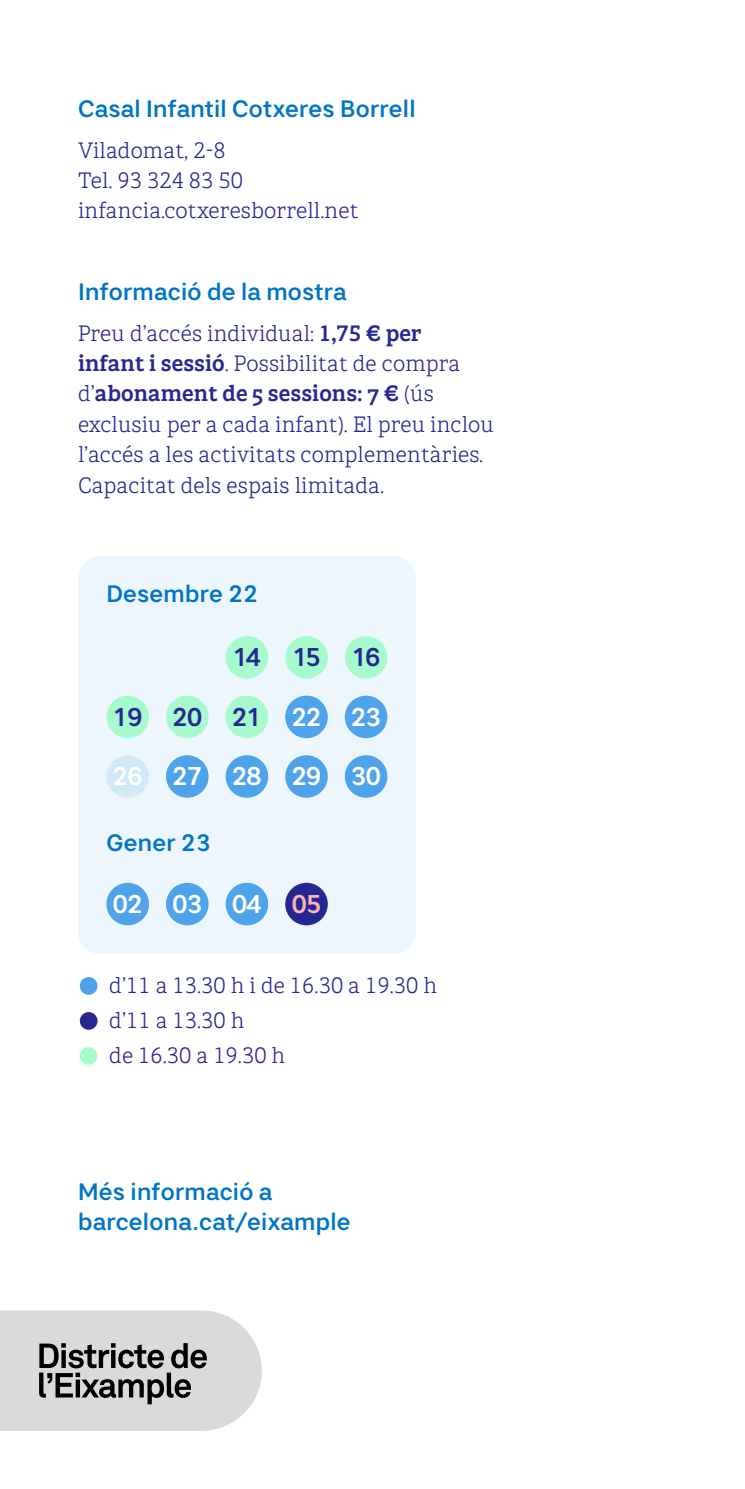
<style>
.page{position:relative;width:745px;height:1489px;background:#fff}
.page>*{position:absolute;margin:0;border:0;box-sizing:border-box;transform-origin:0 0}
.TEXT_petit{font:500 25.75px "Artico";letter-spacing:-.05em;color:#fff}
.TEXT_petit-2{font:500 25.75px "Artico";letter-spacing:-.075em;color:#272793}
.TEXT_petit-3{font:500 25.75px "Artico";color:#ffb5b5}
.APARTATS_final{font:500 23.75px/30px "Artico";letter-spacing:.01em;color:#0075c5}
.TEXT_petit-4{font:300 21.5px/30.5px "Brava Slab";letter-spacing:.005em;color:#272793}
.s1{font-weight:700}
</style>
<div class="page">
<svg style="left:0;top:1310px;width:262px;height:120px;background:#c4c4c4"></svg>
<div style="left:78px;top:556px;width:337px;height:397px;background:#edf6fc;border-radius:21px"></div>
<div style="left:166px;top:695px;width:42px;height:43px;background:#a7facc;border-radius:50%"></div>
<div style="left:225px;top:695px;width:43px;height:43px;background:#a7facc;border-radius:50%"></div>
<div style="left:285px;top:695px;width:42px;height:43px;background:#4fa3eb;border-radius:50%"></div>
<div style="left:344px;top:695px;width:43px;height:43px;background:#4fa3eb;border-radius:50%"></div>
<div style="left:166px;top:755px;width:42px;height:42px;background:#4fa3eb;border-radius:50%"></div>
<div style="left:225px;top:755px;width:43px;height:42px;background:#4fa3eb;border-radius:50%"></div>
<div style="left:285px;top:755px;width:42px;height:42px;background:#4fa3eb;border-radius:50%"></div>
<div style="left:344px;top:755px;width:43px;height:42px;background:#4fa3eb;border-radius:50%"></div>
<div style="left:225px;top:636px;width:43px;height:42px;background:#a7facc;border-radius:50%"></div>
<div style="left:285px;top:636px;width:42px;height:42px;background:#a7facc;border-radius:50%"></div>
<div style="left:344px;top:636px;width:43px;height:42px;background:#a7facc;border-radius:50%"></div>
<div style="left:106px;top:695px;width:43px;height:43px;background:#a7facc;border-radius:50%"></div>
<div style="left:106px;top:755px;width:43px;height:42px;background:#d2e9f7;border-radius:50%"></div>
<div style="left:166px;top:882px;width:42px;height:43px;background:#4fa3eb;border-radius:50%"></div>
<div style="left:225px;top:882px;width:43px;height:43px;background:#4fa3eb;border-radius:50%"></div>
<div style="left:106px;top:882px;width:43px;height:43px;background:#4fa3eb;border-radius:50%"></div>
<div style="left:285px;top:882px;width:42px;height:43px;background:#272793;border-radius:50%"></div>
<div style="left:80px;top:977px;width:17px;height:17px;background:#4fa3eb;border-radius:50%"></div>
<div style="left:80px;top:1012px;width:17px;height:17px;background:#272793;border-radius:50%"></div>
<div style="left:80px;top:1047px;width:17px;height:17px;background:#a7facc;border-radius:50%"></div>
<p class="APARTATS_final" style="left:78px;top:93px;width:339px">Casal Infantil Cotxeres Borrell</p>
<p class="TEXT_petit-4" style="left:78px;top:134px;width:282px">Viladomat, 2-8<br>Tel. 93 324 83 50 infancia.cotxeresborrell.net</p>
<p class="APARTATS_final" style="left:78px;top:276px;width:270px">Informació de la mostra</p>
<p class="TEXT_petit-4" style="left:78px;top:317px;width:417px">Preu d’accés individual: <span class="s1">1,75 € per<br>infant i sessió</span>. Possibilitat de compra d’<span class="s1">abonament de 5 sessions: 7 €</span> (ús exclusiu per a cada infant). El preu inclou l’accés a les activitats complementàries.<br>Capacitat dels espais limitada.</p>
<p class="APARTATS_final" style="left:106px;top:578px;width:153px">Desembre 22</p>
<p class="TEXT_petit-2" style="left:112px;top:699px;width:32px">19</p>
<p class="TEXT_petit" style="left:112px;top:759px;width:32px">26</p>
<p class="TEXT_petit-2" style="left:232px;top:640px;width:30px">14</p>
<p class="TEXT_petit-2" style="left:292px;top:640px;width:30px">15</p>
<p class="TEXT_petit-2" style="left:351px;top:640px;width:30px">16</p>
<p class="TEXT_petit-2" style="left:172px;top:699px;width:32px">20</p>
<p class="TEXT_petit-2" style="left:232px;top:699px;width:32px">21</p>
<p class="TEXT_petit" style="left:291px;top:699px;width:32px">22</p>
<p class="TEXT_petit" style="left:351px;top:699px;width:32px">23</p>
<p class="TEXT_petit" style="left:172px;top:759px;width:32px">27</p>
<p class="TEXT_petit" style="left:232px;top:759px;width:32px">28</p>
<p class="TEXT_petit" style="left:291px;top:759px;width:32px">29</p>
<p class="TEXT_petit" style="left:351px;top:759px;width:32px">30</p>
<p class="APARTATS_final" style="left:106px;top:826px;width:106px">Gener 23</p>
<p class="TEXT_petit" style="left:112px;top:886px;width:32px">02</p>
<p class="TEXT_petit" style="left:172px;top:886px;width:32px">03</p>
<p class="TEXT_petit" style="left:232px;top:886px;width:32px">04</p>
<p class="TEXT_petit-3" style="left:291px;top:886px;width:32px">05</p>
<p class="TEXT_petit-4" style="left:109px;top:967px;width:329px;line-height:35px">d’11 a 13.30 h i de 16.30 a 19.30 h d’11 a 13.30 h<br>de 16.30 a 19.30 h</p>
<p class="APARTATS_final" style="left:78px;top:1176px;width:274px">Més informació a barcelona.cat/eixample</p>
</div>
